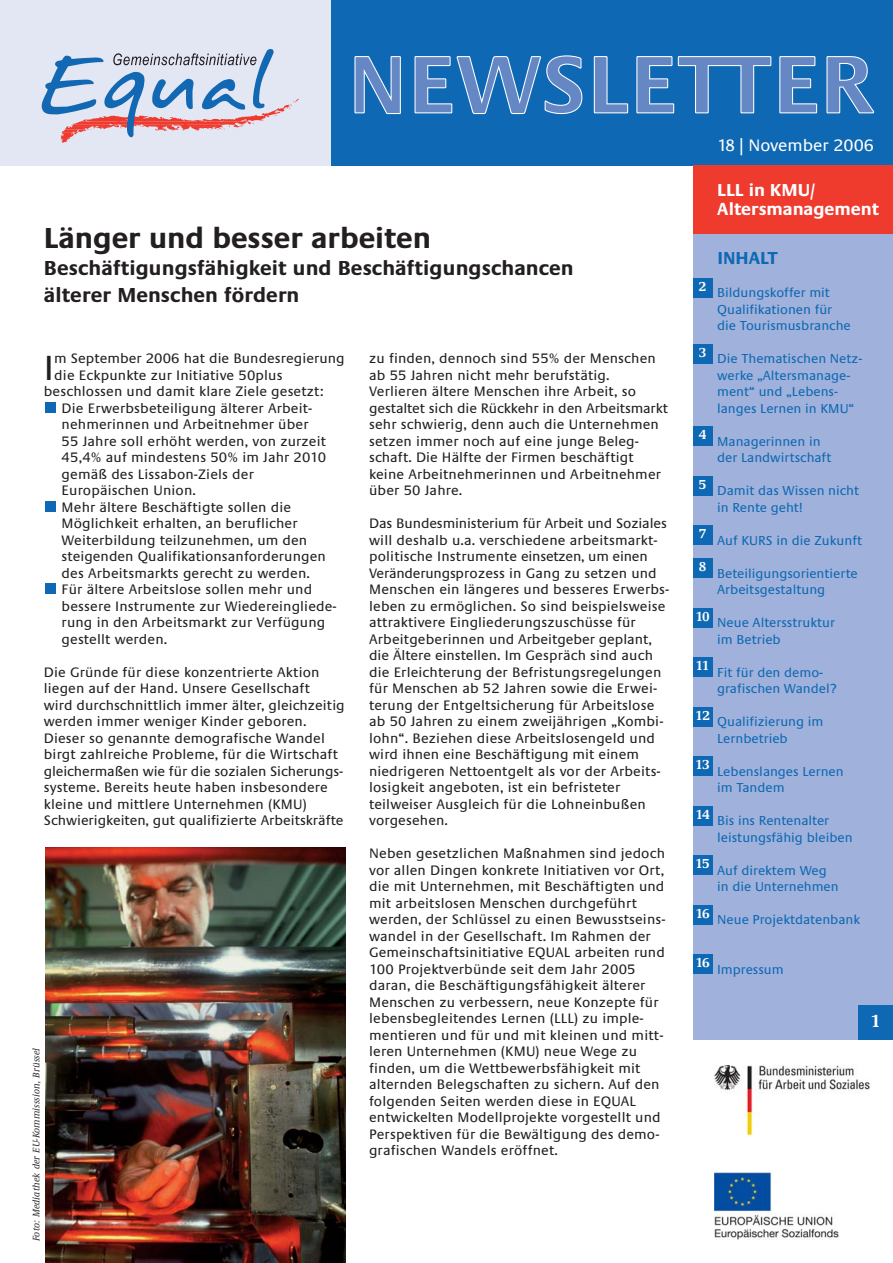
<style>
.page{position:relative;width:893px;height:1263px;background:#fff}
.page>*{position:absolute;margin:0;border:0;box-sizing:border-box;transform-origin:0 0}
.t1{font:36.3px "Praxis EF";color:#231f20}
.t2{font:700 30px "Praxis EF";color:#231f20}
.t3{font:700 21px/27px "Praxis EF";letter-spacing:.005em;color:#231f20}
.t4{font:700 18px/19.5px "Praxis EF";color:#fff}
.t5{font:700 18px "Praxis EF";color:#0f68b3}
.t6{font:600 18px "Demos EF";color:#fff}
.t7{font:17.25px "Praxis EF";color:#fff}
.t8{font:14.25px/16.5px "Praxis EF";letter-spacing:.01em;color:#231f20}
.t9{font:13.5px/16.5px "Praxis EF";color:#0f68b3}
.t10{font:600 13.5px "Demos EF";letter-spacing:-.05em;color:#fff}
.t11{font:italic 500 9.75px "Demos EF";letter-spacing:.005em;color:#231f20}
</style>
<div class="page">
<div style="left:693px;top:234px;width:200px;height:806px;background:#a0b2db"></div>
<div style="left:0;top:0;width:331px;height:166px;background:#e3e7f4"></div>
<svg style="left:41px;top:49px;width:258px;height:94px"></svg>
<div style="left:331px;top:0;width:562px;height:166px;background:#0f68b3"></div>
<img style="left:714px;top:1065px;width:156px;height:72px">
<img style="left:715px;top:1173px;width:124px;height:67px">
<div style="left:693px;top:166px;width:200px;height:68px;background:#ef3a2e"></div>
<div style="left:45px;top:583px;width:11px;height:11px;background:#0f68b3"></div>
<div style="left:45px;top:501px;width:11px;height:11px;background:#0f68b3"></div>
<div style="left:45px;top:402px;width:11px;height:11px;background:#0f68b3"></div>
<div style="left:693px;top:954px;width:19px;height:20px;background:#0f68b3"></div>
<div style="left:693px;top:905px;width:19px;height:19px;background:#0f68b3"></div>
<div style="left:693px;top:855px;width:19px;height:20px;background:#0f68b3"></div>
<div style="left:693px;top:806px;width:19px;height:19px;background:#0f68b3"></div>
<div style="left:693px;top:756px;width:19px;height:20px;background:#0f68b3"></div>
<div style="left:693px;top:707px;width:19px;height:19px;background:#0f68b3"></div>
<div style="left:693px;top:657px;width:19px;height:20px;background:#0f68b3"></div>
<div style="left:693px;top:608px;width:19px;height:19px;background:#0f68b3"></div>
<div style="left:693px;top:558px;width:19px;height:20px;background:#0f68b3"></div>
<div style="left:693px;top:525px;width:19px;height:20px;background:#0f68b3"></div>
<div style="left:693px;top:476px;width:19px;height:19px;background:#0f68b3"></div>
<div style="left:693px;top:426px;width:19px;height:20px;background:#0f68b3"></div>
<div style="left:693px;top:344px;width:19px;height:19px;background:#0f68b3"></div>
<div style="left:693px;top:278px;width:19px;height:19px;background:#0f68b3"></div>
<div style="left:859px;top:1006px;width:34px;height:34px;background:#0f68b3"></div>
<svg style="left:354px;top:55px;width:520px;height:59px"></svg>
<img style="left:45px;top:847px;width:301px;height:416px">
<h2 class="t2" style="left:44px;top:226px;width:389px">Länger und besser arbeiten</h2>
<h3 class="t3" style="left:44px;top:255px;width:531px">Beschäftigungsfähigkeit und Beschäftigungschancen älterer Menschen fördern</h3>
<h1 class="t1" style="left:44px;top:354px;width:12px">I</h1>
<p class="t8" style="left:54px;top:351px;width:292px">m September 2006 hat die Bundesregierung</p>
<p class="t8" style="left:54px;top:367px;width:230px">die Eckpunkte zur Initiative 50plus</p>
<p class="t8" style="left:44px;top:384px;width:281px">beschlossen und damit klare Ziele gesetzt:</p>
<p class="t8" style="left:62px;top:400px;width:252px">Die Erwerbsbeteiligung älterer Arbeit-</p>
<p class="t8" style="left:62px;top:417px;width:248px">nehmerinnen und Arbeitnehmer über</p>
<p class="t8" style="left:62px;top:433px;width:266px">55 Jahre soll erhöht werden, von zurzeit</p>
<p class="t8" style="left:62px;top:450px;width:266px">45,4% auf mindestens 50% im Jahr 2010</p>
<p class="t8" style="left:62px;top:466px;width:194px">gemäß des Lissabon-Ziels der</p>
<p class="t8" style="left:62px;top:483px;width:136px">Europäischen Union.</p>
<p class="t8" style="left:62px;top:499px;width:231px">Mehr ältere Beschäftigte sollen die</p>
<p class="t8" style="left:62px;top:516px;width:237px">Möglichkeit erhalten, an beruflicher</p>
<p class="t8" style="left:62px;top:532px;width:247px">Weiterbildung teilzunehmen, um den</p>
<p class="t8" style="left:62px;top:549px;width:266px">steigenden Qualifikationsanforderungen</p>
<p class="t8" style="left:62px;top:565px;width:250px">des Arbeitsmarkts gerecht zu werden.</p>
<p class="t8" style="left:62px;top:582px;width:252px">Für ältere Arbeitslose sollen mehr und</p>
<p class="t8" style="left:62px;top:598px;width:277px">bessere Instrumente zur Wiedereingliede-</p>
<p class="t8" style="left:62px;top:615px;width:265px">rung in den Arbeitsmarkt zur Verfügung</p>
<p class="t8" style="left:62px;top:631px;width:107px">gestellt werden.</p>
<p class="t8" style="left:44px;top:664px;width:302px">Die Gründe für diese konzentrierte Aktion liegen auf der Hand. Unsere Gesellschaft<br>wird durchschnittlich immer älter, gleichzeitig werden immer weniger Kinder geboren.<br>Dieser so genannte demografische Wandel birgt zahlreiche Probleme, für die Wirtschaft gleichermaßen wie für die sozialen Sicherungs&shy;systeme. Bereits heute haben insbesondere kleine und mittlere Unternehmen (KMU)<br>Schwierigkeiten, gut qualifizierte Arbeitskräfte</p>
<p class="t11" style="left:33px;top:1241px;width:194px;rotate:-90deg">Foto: Mediathek der EU-Kommisssion, Brüssel</p>
<p class="t8" style="left:369px;top:351px;width:300px">zu finden, dennoch sind 55% der Menschen ab 55 Jahren nicht mehr berufstätig.<br>Verlieren ältere Menschen ihre Arbeit, so gestaltet sich die Rückkehr in den Arbeitsmarkt sehr schwierig, denn auch die Unternehmen setzen immer noch auf eine junge Beleg&shy;schaft. Die Hälfte der Firmen beschäftigt keine Arbeitnehmerinnen und Arbeitnehmer über 50 Jahre.</p>
<p class="t8" style="left:369px;top:516px;width:302px">Das Bundesministerium für Arbeit und Soziales will deshalb u.a. verschiedene arbeitsmarkt&shy;politische Instrumente einsetzen, um einen Veränderungsprozess in Gang zu setzen und Menschen ein längeres und besseres Erwerbs&shy;leben zu ermöglichen. So sind beispielsweise attraktivere Eingliederungszuschüsse für Arbeitgeberinnen und Arbeitgeber geplant, die Ältere einstellen. Im Gespräch sind auch die Erleichterung der Befristungsregelungen für Menschen ab 52 Jahren sowie die Erwei&shy;terung der Entgeltsicherung für Arbeitslose ab 50 Jahren zu einem zweijährigen „Kombi&shy;lohn“. Beziehen diese Arbeitslosengeld und wird ihnen eine Beschäftigung mit einem niedrigeren Nettoentgelt als vor der Arbeits&shy;losigkeit angeboten, ist ein befristeter teilweiser Ausgleich für die Lohneinbußen vorgesehen.</p>
<p class="t8" style="left:369px;top:846px;width:298px">Neben gesetzlichen Maßnahmen sind jedoch vor allen Dingen konkrete Initiativen vor Ort, die mit Unternehmen, mit Beschäftigten und mit arbeitslosen Menschen durchgeführt werden, der Schlüssel zu einen Bewusstseins&shy;wandel in der Gesellschaft. Im Rahmen der Gemeinschaftsinitiative EQUAL arbeiten rund 100 Projektverbünde seit dem Jahr 2005 daran, die Beschäftigungsfähigkeit älterer Menschen zu verbessern, neue Konzepte für lebensbegleitendes Lernen (LLL) zu imple&shy;mentieren und für und mit kleinen und mitt&shy;leren Unternehmen (KMU) neue Wege zu finden, um die Wettbewerbsfähigkeit mit alternden Belegschaften zu sichern. Auf den folgenden Seiten werden diese in EQUAL entwickelten Modellprojekte vorgestellt und Perspektiven für die Bewältigung des demo&shy;grafischen Wandels eröffnet.</p>
<p class="t7" style="left:717px;top:138px;width:158px">18| November 2006</p>
<p class="t4" style="left:717px;top:181px;width:163px">LLL in KMU/<br>Altersmanagement</p>
<p class="t5" style="left:717px;top:251px;width:62px">INHALT</p>
<p class="t9" style="left:717px;top:285px;width:135px">Bildungskoffer mit<br>Qualifikationen für die Tourismusbranche</p>
<p class="t9" style="left:717px;top:351px;width:147px">Die Thematischen Netz&shy;werke „Altersmanage&shy;ment“ und „Lebens&shy;langes Lernen in KMU“</p>
<p class="t9" style="left:717px;top:434px;width:116px">Managerinnen in der Landwirtschaft</p>
<p class="t9" style="left:717px;top:483px;width:143px">Damit das Wissen nicht in Rente geht!</p>
<p class="t9" style="left:717px;top:533px;width:147px">Auf KURS in die Zukunft</p>
<p class="t9" style="left:717px;top:566px;width:142px">Beteiligungsorientierte<br>Arbeitsgestaltung</p>
<p class="t9" style="left:717px;top:615px;width:119px">Neue Altersstruktur im Betrieb</p>
<p class="t9" style="left:717px;top:665px;width:121px">Fit für den demo&shy;grafischen Wandel?</p>
<p class="t9" style="left:717px;top:714px;width:108px">Qualifizierung im<br>Lernbetrieb</p>
<p class="t9" style="left:717px;top:764px;width:128px">Lebenslanges Lernen im Tandem</p>
<p class="t9" style="left:717px;top:813px;width:137px">Bis ins Rentenalter leistungsfähig bleiben</p>
<p class="t9" style="left:717px;top:863px;width:123px">Auf direktem Weg in die Unternehmen</p>
<p class="t9" style="left:717px;top:912px;width:144px">Neue Projektdatenbank</p>
<p class="t9" style="left:717px;top:962px;width:68px">Impressum</p>
<p class="t10" style="left:699px;top:281px;width:9px">2</p>
<p class="t10" style="left:699px;top:347px;width:9px">3</p>
<p class="t10" style="left:699px;top:430px;width:9px">4</p>
<p class="t10" style="left:699px;top:479px;width:9px">5</p>
<p class="t10" style="left:699px;top:529px;width:9px">7</p>
<p class="t10" style="left:699px;top:562px;width:9px">8</p>
<p class="t10" style="left:695px;top:611px;width:16px">10</p>
<p class="t10" style="left:695px;top:661px;width:15px">11</p>
<p class="t10" style="left:695px;top:710px;width:16px">12</p>
<p class="t10" style="left:695px;top:760px;width:16px">13</p>
<p class="t10" style="left:695px;top:809px;width:16px">14</p>
<p class="t10" style="left:695px;top:859px;width:16px">15</p>
<p class="t10" style="left:695px;top:908px;width:16px">16</p>
<p class="t10" style="left:695px;top:958px;width:16px">16</p>
<p class="t6" style="left:870px;top:1014px;width:12px">1</p>
</div>
